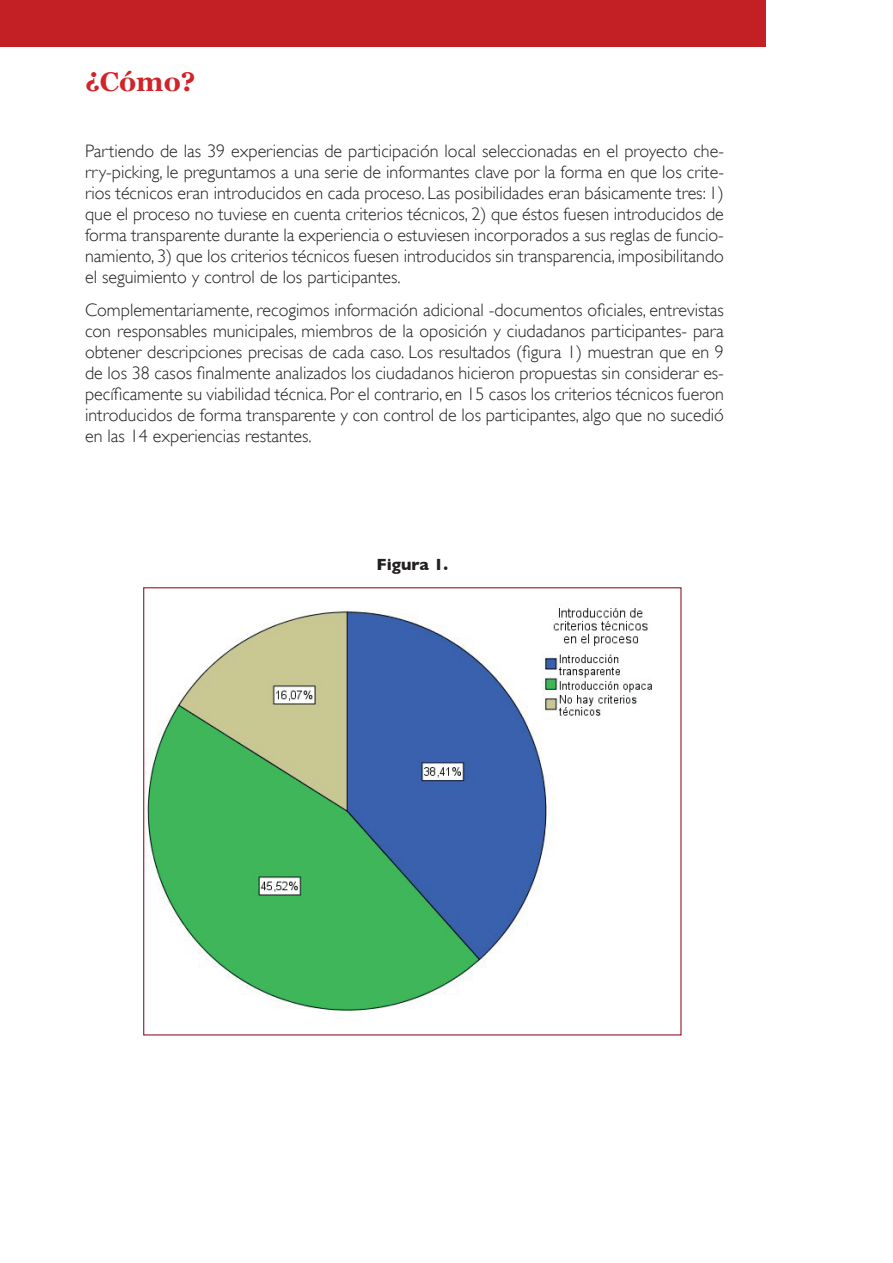
<style>
.page{position:relative;width:893px;height:1263px;background:#fff}
.page>*{position:absolute;margin:0;border:0;box-sizing:border-box;transform-origin:0 0}
.t1{font:700 27px "Georgia";color:#d1232a}
.t2{font:300 18px/21px "Gill Sans";color:#231f20;text-align:justify}
.t3{font:700 16.5px "Gill Sans";color:#231f20}
</style>
<div class="page">
<div style="left:0;top:0;width:765px;height:47px;background:#c22025"></div>
<img style="left:145px;top:608px;width:507px;height:405px">
<h1 class="t1" style="left:85px;top:61px;width:112px">¿Cómo?</h1>
<p class="t2" style="left:85px;top:139px;width:640px">Partiendo de las 39 experiencias de participación local seleccionadas en el proyecto che&shy;rry-picking, le preguntamos a una serie de informantes clave por la forma en que los crite&shy;rios técnicos eran introducidos en cada proceso. Las posibilidades eran básicamente tres: 1) que el proceso no tuviese en cuenta criterios técnicos, 2) que éstos fuesen introducidos de forma transparente durante la experiencia o estuviesen incorporados a sus reglas de funcio&shy;namiento, 3) que los criterios técnicos fuesen introducidos sin transparencia, imposibilitando el seguimiento y control de los participantes.</p>
<p class="t2" style="left:85px;top:298px;width:640px">Complementariamente, recogimos información adicional -documentos oficiales, entrevistas con responsables municipales, miembros de la oposición y ciudadanos participantes- para obtener descripciones precisas de cada caso. Los resultados (figura 1) muestran que en 9 de los 38 casos finalmente analizados los ciudadanos hicieron propuestas sin considerar es&shy;pecíficamente su viabilidad técnica. Por el contrario, en 15 casos los criterios técnicos fueron introducidos de forma transparente y con control de los participantes, algo que no sucedió en las 14 experiencias restantes.</p>
<p class="t3" style="left:376px;top:555px;width:73px">Figura 1.</p>
</div>
